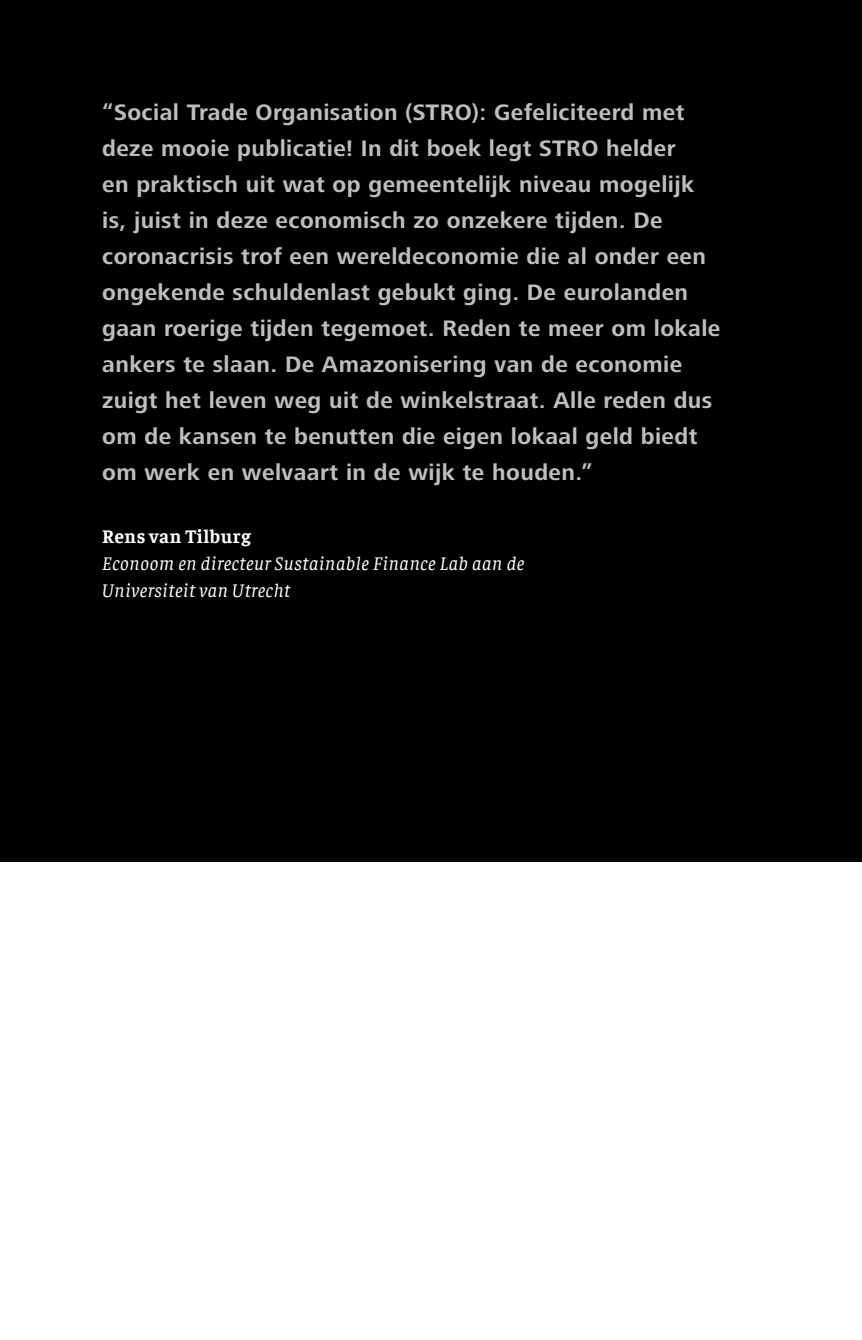
<style>
.page{position:relative;width:862px;height:1340px;background:#fff}
.page>*{position:absolute;margin:0;border:0;box-sizing:border-box;transform-origin:0 0}
.t1{font:700 23.18px/36px "Frutiger Next LT";letter-spacing:.02em;color:#bcbec0}
.t2{font:italic 19.12px/27px "Faustina";letter-spacing:.03em;color:#fff}
.t3{font:700 19.12px "Faustina";letter-spacing:.03em;color:#fff}
</style>
<div class="page">
<div style="left:0;top:0;width:861px;height:861px;background:#000"></div>
<p class="t1" style="left:102px;top:94px;width:619px">“Social Trade Organisation (STRO): Gefeliciteerd met deze mooie publicatie! In dit boek legt STRO helder<br>en praktisch uit wat op gemeentelijk niveau mogelijk is, juist in deze economisch zo onzekere tijden. De coronacrisis trof een wereldeconomie die al onder een ongekende schuldenlast gebukt ging. De eurolanden gaan roerige tijden tegemoet. Reden te meer om lokale ankers te slaan. De Amazonisering van de economie zuigt het leven weg uit de winkelstraat. Alle reden dus om de kansen te benutten die eigen lokaal geld biedt om werk en welvaart in de wijk te houden.”</p>
<p class="t3" style="left:102px;top:523px;width:150px">Rens van Tilburg</p>
<p class="t2" style="left:102px;top:549px;width:423px">Econoom en directeur Sustainable Finance Lab aan de<br>Universiteit van Utrecht</p>
</div>
